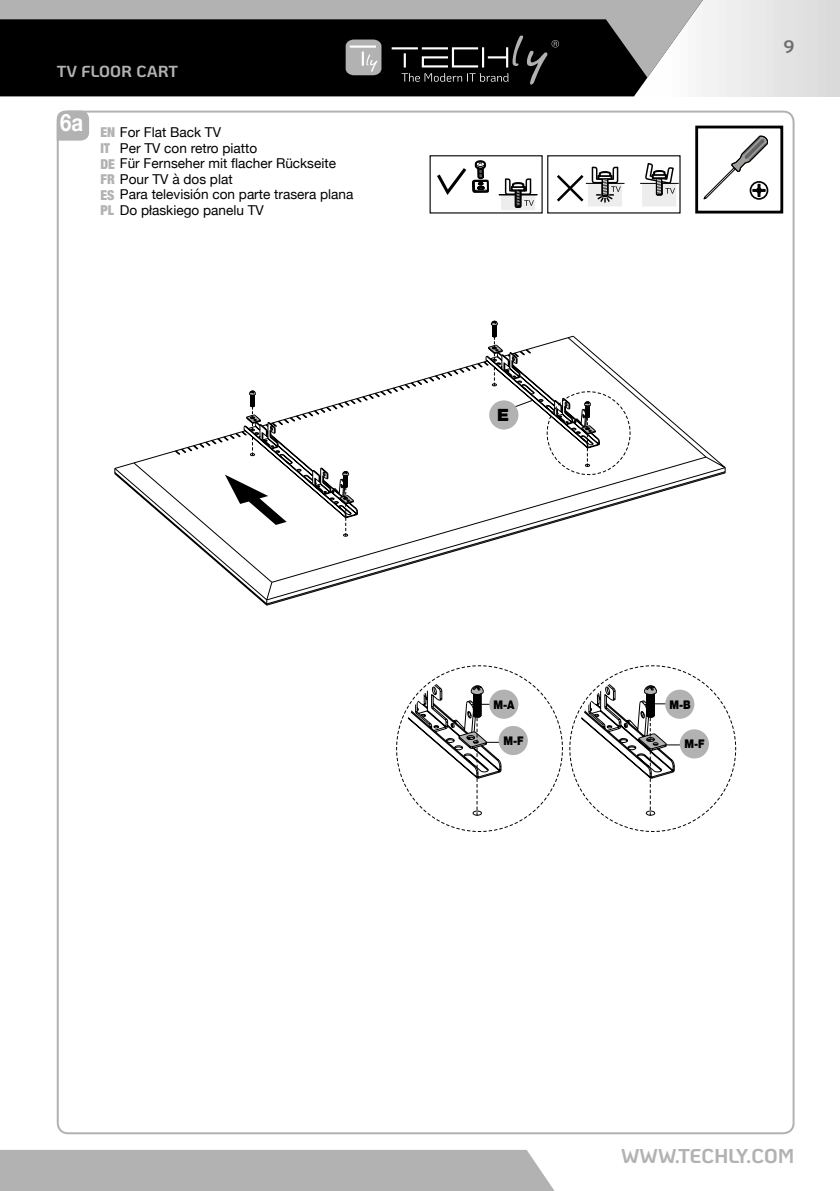
<style>
.page{position:relative;width:840px;height:1191px;background:#fff}
.page>*{position:absolute;margin:0;border:0;box-sizing:border-box;transform-origin:0 0}
.t1{font:700 24px "Helvetica Neue";color:#fff;scale:.85 1}
.t2{font:700 20px "Ko Ho";color:#b3b2b2}
.t3{font:700 18px "Ko Ho";color:#706f6f}
.t4{font:900 17px "Helvetica Neue LT Std";color:#000}
.t5{font:700 16px "Ko Ho";color:#b3b2b2}
.t6{font:13.6px/15.6px "Helvetica Neue";color:#000}
.t7{font:900 12px "Helvetica Neue LT Std";color:#000;scale:.85 1}
.s1{font-weight:900;font-stretch:condensed;color:#b3b2b2}
</style>
<div class="page">
<div style="left:0;top:1150px;width:554px;height:41px;background:#b3b2b2"></div>
<svg style="left:0;top:0;width:714px;height:96px;fill:#000"></svg>
<svg style="left:0;top:0;width:702px;height:78px;background:#484747"></svg>
<hr style="left:391px;top:47px;width:26px;height:2px;background:#fff">
<svg style="left:345px;top:40px;width:36px;height:35px"></svg>
<svg style="left:401px;top:35px;width:157px;height:50px;background:#1f1f1f"></svg>
<svg style="left:57px;top:111px;width:32px;height:30px"></svg>
<div style="left:694px;top:126px;width:88px;height:87px;border:3px solid #000"></div>
<svg style="left:703px;top:135px;width:65px;height:65px"></svg>
<div style="left:749px;top:181px;width:19px;height:19px;border:2px solid #000;border-radius:50%"></div>
<svg style="left:557px;top:167px;width:67px;height:39px"></svg>
<svg style="left:640px;top:163px;width:38px;height:43px"></svg>
<svg style="left:437px;top:160px;width:52px;height:35px"></svg>
<svg style="left:498px;top:178px;width:40px;height:32px"></svg>
<svg style="left:114px;top:436px;width:611px;height:170px"></svg>
<svg style="left:630px;top:384px;width:95px;height:89px"></svg>
<svg style="left:225px;top:320px;width:405px;height:216px"></svg>
<svg style="left:396px;top:665px;width:166px;height:167px"></svg>
<svg style="left:569px;top:665px;width:167px;height:167px"></svg>
<div style="left:489px;top:400px;width:29px;height:29px;background:#b3b2b2;border-radius:50%"></div>
<div style="left:489px;top:689px;width:29px;height:30px;background:#b3b2b2;border-radius:50%"></div>
<div style="left:498px;top:726px;width:29px;height:29px;background:#b3b2b2;border-radius:50%"></div>
<div style="left:664px;top:689px;width:30px;height:30px;background:#b3b2b2;border-radius:50%"></div>
<div style="left:679px;top:729px;width:29px;height:29px;background:#b3b2b2;border-radius:50%"></div>
<p class="t5" style="left:57px;top:58px;width:123px">TV FLOOR CART</p>
<h1 class="t1" style="left:60px;top:108px;width:29px">6a</h1>
<p class="t6" style="left:100px;top:125px;width:254px"><span class="s1">EN</span> For Flat Back TV<br><span class="s1">IT</span> Per TV con retro piatto<br><span class="s1">DE</span> Für Fernseher mit flacher Rückseite<br><span class="s1">FR</span> Pour TV à dos plat<br><span class="s1">ES</span> Para televisión con parte trasera plana<br><span class="s1">PL</span> Do płaskiego panelu TV</p>
<p class="t4" style="left:497px;top:405px;width:13px">E</p>
<p class="t7" style="left:493px;top:697px;width:26px">M-A</p>
<p class="t7" style="left:503px;top:733px;width:25px">M-F</p>
<h3 class="t3" style="left:783px;top:32px;width:13px">9</h3>
<p class="t7" style="left:669px;top:697px;width:27px">M-B</p>
<p class="t7" style="left:684px;top:736px;width:25px">M-F</p>
<h2 class="t2" style="left:620px;top:1138px;width:175px">WWW.TECHLY.COM</h2>
</div>
